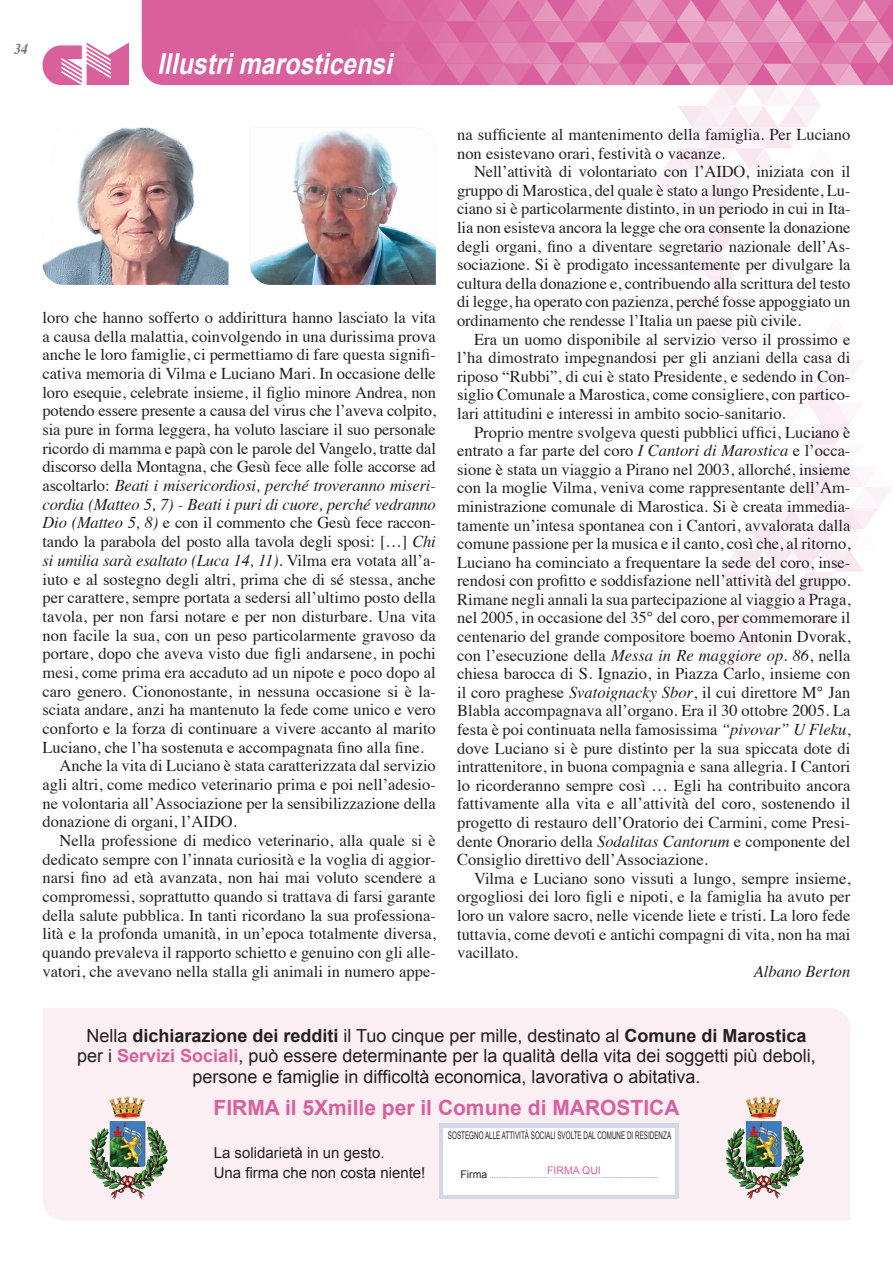
<style>
.page{position:relative;width:893px;height:1263px;background:#fff}
.page>*{position:absolute;margin:0;border:0;box-sizing:border-box;transform-origin:0 0}
.t1{font:italic 700 29.25px "Arial";color:#fff;scale:.85 1}
.t2{font:700 21px "Arial";color:#da5f9d}
.t3{font:18px/20.2px "Arial";color:#231f20;text-align:center}
.t4{font:16.5px/18.6px "Times";color:#231f20;text-align:justify}
.t5{font:italic 16.5px "Times";letter-spacing:-.01em;color:#231f20}
.t6{font:15px/20.2px "Arial";color:#231f20}
.t7{font:italic 700 15px "Times";color:#76787b;scale:.9 1}
.t8{font:10.5px "Arial";color:#231f20;scale:.6 1}
.t9{font:10.5px "Arial";color:#da5f9d}
.t10{font:6px "Arial";color:#231f20}
.s1{font-style:normal}
.s2{font-style:italic}
.s3{font-weight:700}
.s4{font-weight:700;color:#da5f9d}
.s5{font-size:10.5px}
.s6{color:#3e72b0}
</style>
<div class="page">
<div style="left:43px;top:1008px;width:807px;height:212px;background:#fbeff4"></div>
<div style="left:439px;top:1124px;width:240px;height:75px;background:#d2d8ea"></div>
<div style="left:444px;top:1128px;width:231px;height:67px;background:#fff"></div>
<svg style="left:115px;top:1097px;width:11px;height:7px"></svg>
<svg style="left:751px;top:1097px;width:11px;height:7px"></svg>
<svg style="left:43px;top:43px;width:86px;height:42px"></svg>
<div style="left:142px;top:0;width:108px;height:85px;background:#da5f9d"></div>
<img style="left:43px;top:128px;width:186px;height:157px">
<svg style="left:250px;top:0;width:643px;height:676px"></svg>
<img style="left:250px;top:128px;width:186px;height:157px">
<p class="t7" style="left:15px;top:35px;width:16px">34</p>
<h1 class="t1" style="left:157px;top:45px;width:287px">Illustrimarosticensi</h1>
<p class="t4" style="left:43px;top:307px;width:395px">loro che hanno sofferto o addirittura hanno lasciato la vita</p>
<p class="t4" style="left:43px;top:325px;width:395px">a causa della malattia, coinvolgendo in una durissima prova</p>
<p class="t4" style="left:43px;top:344px;width:395px">anche le loro famiglie, ci permettiamo di fare questa signifi-</p>
<p class="t4" style="left:43px;top:363px;width:395px">cativa memoria di Vilma e Luciano Mari. In occasione delle</p>
<p class="t4" style="left:43px;top:381px;width:395px">loro esequie, celebrate insieme, il figlio minore Andrea, non</p>
<p class="t4" style="left:43px;top:400px;width:395px">potendo essere presente a causa del virus che l’aveva colpito,</p>
<p class="t4" style="left:43px;top:419px;width:395px">sia pure in forma leggera, ha voluto lasciare il suo personale</p>
<p class="t4" style="left:43px;top:437px;width:395px">ricordo di mamma e papà con le parole del Vangelo, tratte dal</p>
<p class="t4" style="left:43px;top:456px;width:395px">discorso della Montagna, che Gesù fece alle folle accorse ad</p>
<p class="t5" style="left:43px;top:471px;width:395px"><span class="s1">ascoltarlo:</span> Beati i misericordiosi, perché troveranno miseri-</p>
<p class="t5" style="left:43px;top:490px;width:395px">cordia (Matteo 5, 7) - Beati i puri di cuore, perché vedranno</p>
<p class="t4" style="left:43px;top:512px;width:395px"><span class="s2">Dio (Matteo 5, 8)</span> e con il commento che Gesù fece raccon-</p>
<p class="t4" style="left:43px;top:531px;width:395px">tando la parabola del posto alla tavola degli sposi: […] <span class="s2">Chi</span></p>
<p class="t5" style="left:43px;top:546px;width:395px">si umilia sarà esaltato (Luca 14, 11)<span class="s1">. Vilma era votata all’a-</span></p>
<p class="t4" style="left:43px;top:568px;width:395px">iuto e al sostegno degli altri, prima che di sé stessa, anche</p>
<p class="t4" style="left:43px;top:587px;width:395px">per carattere, sempre portata a sedersi all’ultimo posto della</p>
<p class="t4" style="left:43px;top:606px;width:395px">tavola, per non farsi notare e per non disturbare. Una vita</p>
<p class="t4" style="left:43px;top:624px;width:395px">non facile la sua, con un peso particolarmente gravoso da</p>
<p class="t4" style="left:43px;top:643px;width:395px">portare, dopo che aveva visto due figli andarsene, in pochi</p>
<p class="t4" style="left:43px;top:662px;width:395px">mesi, come prima era accaduto ad un nipote e poco dopo al</p>
<p class="t4" style="left:43px;top:680px;width:395px">caro genero. Ciononostante, in nessuna occasione si è la-</p>
<p class="t4" style="left:43px;top:699px;width:395px">sciata andare, anzi ha mantenuto la fede come unico e vero</p>
<p class="t4" style="left:43px;top:718px;width:395px">conforto e la forza di continuare a vivere accanto al marito</p>
<p class="t4" style="left:43px;top:736px;width:383px">Luciano, che l’ha sostenuta e accompagnata fino alla fine.</p>
<p class="t4" style="left:60px;top:755px;width:378px">Anche la vita di Luciano è stata caratterizzata dal servizio</p>
<p class="t4" style="left:43px;top:774px;width:395px">agli altri, come medico veterinario prima e poi nell’adesio-</p>
<p class="t4" style="left:43px;top:792px;width:395px">ne volontaria all’Associazione per la sensibilizzazione della</p>
<p class="t4" style="left:43px;top:811px;width:196px">donazione di organi, l’AIDO.</p>
<p class="t4" style="left:60px;top:830px;width:378px">Nella professione di medico veterinario, alla quale si è</p>
<p class="t4" style="left:43px;top:848px;width:395px">dedicato sempre con l’innata curiosità e la voglia di aggior-</p>
<p class="t4" style="left:43px;top:867px;width:395px">narsi fino ad età avanzata, non hai mai voluto scendere a</p>
<p class="t4" style="left:43px;top:886px;width:395px">compromessi, soprattutto quando si trattava di farsi garante</p>
<p class="t4" style="left:43px;top:904px;width:395px">della salute pubblica. In tanti ricordano la sua professiona-</p>
<p class="t4" style="left:43px;top:923px;width:395px">lità e la profonda umanità, in un’epoca totalmente diversa,</p>
<p class="t4" style="left:43px;top:942px;width:395px">quando prevaleva il rapporto schietto e genuino con gli alle-</p>
<p class="t4" style="left:43px;top:960px;width:395px">vatori, che avevano nella stalla gli animali in numero appe-</p>
<p class="t4" style="left:457px;top:124px;width:395px">na sufficiente al mantenimento della famiglia. Per Luciano non esistevano orari, festività o vacanze.</p>
<p class="t4" style="left:457px;top:161px;width:395px;text-indent:17px">Nell’attività di volontariato con l’AIDO, iniziata con il gruppo di Marostica, del quale è stato a lungo Presidente, Lu&shy;ciano si è particolarmente distinto, in un periodo in cui in Ita&shy;lia non esisteva ancora la legge che ora consente la donazione degli organi, fino a diventare segretario nazionale dell’As&shy;sociazione. Si è prodigato incessantemente per divulgare la cultura della donazione e, contribuendo alla scrittura del testo di legge, ha operato con pazienza, perché fosse appoggiato un ordinamento che rendesse l’Italia un paese più civile.</p>
<p class="t4" style="left:457px;top:328px;width:395px;text-indent:17px">Era un uomo disponibile al servizio verso il prossimo e l’ha dimostrato impegnandosi per gli anziani della casa di riposo “Rubbi”, di cui è stato Presidente, e sedendo in Con&shy;siglio Comunale a Marostica, come consigliere, con partico&shy;lari attitudini e interessi in ambito socio-sanitario.</p>
<p class="t4" style="left:457px;top:421px;width:395px;text-indent:17px">Proprio mentre svolgeva questi pubblici uffici, Luciano è entrato a far parte del coro <span class="s2">I Cantori di Marostica</span> e l’occa&shy;sione è stata un viaggio a Pirano nel 2003, allorché, insieme con la moglie Vilma, veniva come rappresentante dell’Am&shy;ministrazione comunale di Marostica. Si è creata immedia&shy;tamente un’intesa spontanea con i Cantori, avvalorata dalla comune passione per la musica e il canto, così che, al ritorno, Luciano ha cominciato a frequentare la sede del coro, inse&shy;rendosi con profitto e soddisfazione nell’attività del gruppo.<br>Rimane negli annali la sua partecipazione al viaggio a Praga, nel 2005, in occasione del 35° del coro, per commemorare il centenario del grande compositore boemo Antonin Dvorak, con l’esecuzione della <span class="s2">Messa in Re maggiore op. 86</span>, nella chiesa barocca di S. Ignazio, in Piazza Carlo, insieme con il coro praghese <span class="s2">Svatoignacky Sbor</span>, il cui direttore M° Jan Blabla accompagnava all’organo. Era il 30 ottobre 2005. La festa è poi continuata nella famosissima <span class="s2">“pivovar” U Fleku</span>, dove Luciano si è pure distinto per la sua spiccata dote di intrattenitore, in buona compagnia e sana allegria. I Cantori lo ricorderanno sempre così … Egli ha contribuito ancora fattivamente alla vita e all’attività del coro, sostenendo il progetto di restauro dell’Oratorio dei Carmini, come Presi&shy;dente Onorario della <span class="s2">Sodalitas Cantorum</span> e componente del Consiglio direttivo dell’Associazione.</p>
<p class="t4" style="left:457px;top:867px;width:395px;text-indent:17px">Vilma e Luciano sono vissuti a lungo, sempre insieme, orgogliosi dei loro figli e nipoti, e la famiglia ha avuto per loro un valore sacro, nelle vicende liete e tristi. La loro fede tuttavia, come devoti e antichi compagni di vita, non ha mai vacillato.</p>
<p class="t5" style="left:754px;top:957px;width:98px">Albano Berton</p>
<p class="t3" style="left:77px;top:1026px;width:740px">Nella <span class="s3">dichiarazione dei redditi</span> il Tuo cinque per mille, destinato al <span class="s3">Comune di Marostica </span>per i <span class="s4">Servizi Sociali</span>, può essere determinante per la qualità della vita dei soggetti più deboli, persone e famiglie in difficoltà economica, lavorativa o abitativa.</p>
<p class="t2" style="left:213px;top:1094px;width:467px">FIRMA il 5Xmille per il Comune di MAROSTICA</p>
<p class="t6" style="left:214px;top:1142px;width:213px">La solidarietà in un gesto.<br>Una firma che non costa niente!</p>
<p class="t8" style="left:448px;top:1129px;width:374px">SOSTEGNO ALLE ATTIVITÀ SOCIALI SVOLTE DAL COMUNE DI RESIDENZA</p>
<p class="t9" style="left:547px;top:1163px;width:55px">FIRMA QUI</p>
<p class="t10" style="left:460px;top:1172px;width:199px"><span class="s5">Firma</span> ..................................<span class="s6">.................................</span>.................................</p>
</div>
